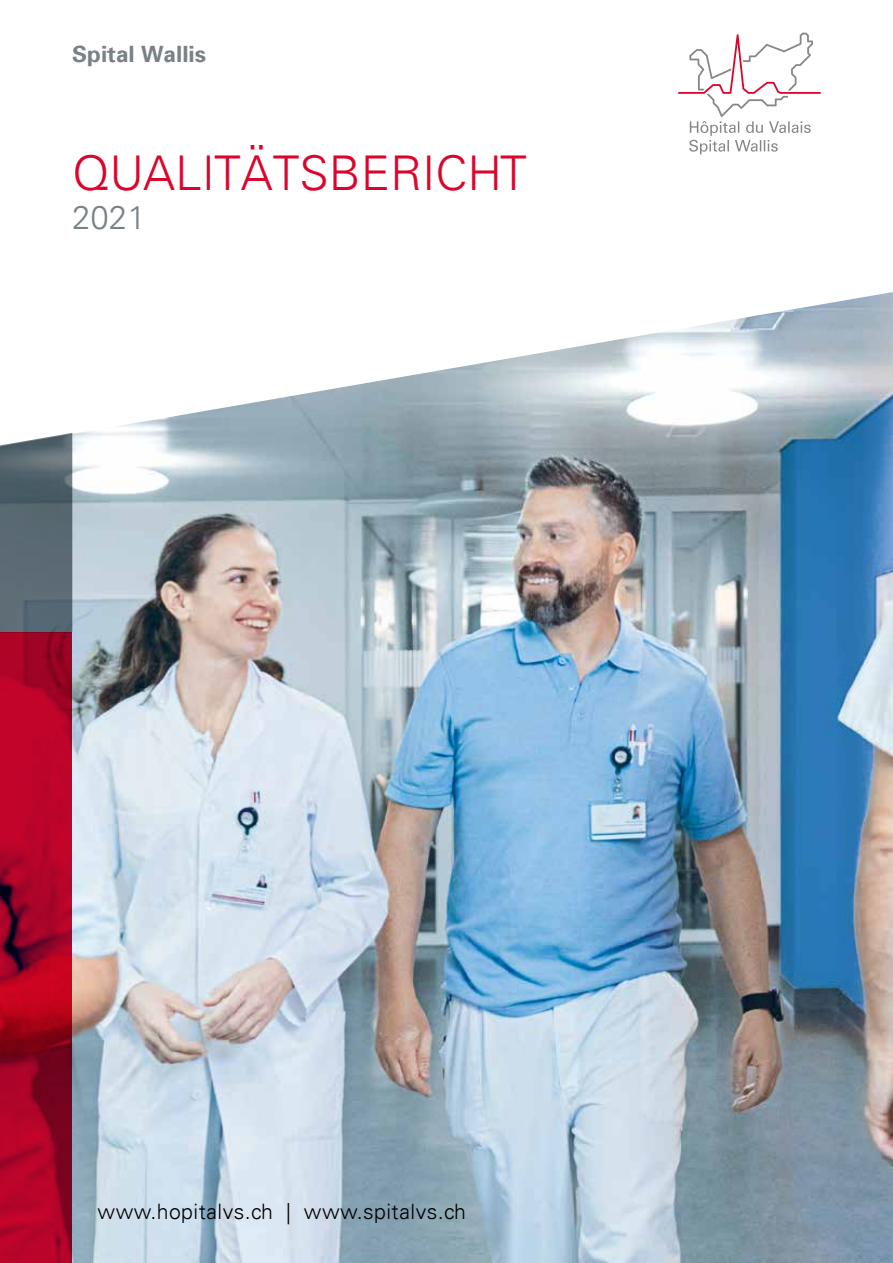
<style>
.page{position:relative;width:893px;height:1263px;background:#fff}
.page>*{position:absolute;margin:0;border:0;box-sizing:border-box;transform-origin:0 0}
.t1{font:300 48px "Univers LT";color:#db052c}
.t2{font:300 33px "Univers LT";color:#778186}
.t3{font:700 22.5px "Univers 65";color:#778186}
.t4{font:300 21.3px "Univers LT";letter-spacing:.02em;color:#000}
</style>
<div class="page">
<img style="left:72px;top:292px;width:821px;height:971px">
<svg style="left:0;top:632px;width:72px;height:631px;background:#a80325"></svg>
<svg style="left:0;top:433px;width:72px;height:199px;background:#5d6c76"></svg>
<svg style="left:678px;top:33px;width:143px;height:121px"></svg>
<p class="t3" style="left:72px;top:40px;width:135px">Spital Wallis</p>
<h1 class="t1" style="left:72px;top:144px;width:456px">QUALITÄTSBERICHT</h1>
<h2 class="t2" style="left:72px;top:198px;width:75px">2021</h2>
<p class="t4" style="left:98px;top:1198px;width:370px">www.hopitalvs.ch | www.spitalvs.ch</p>
</div>
